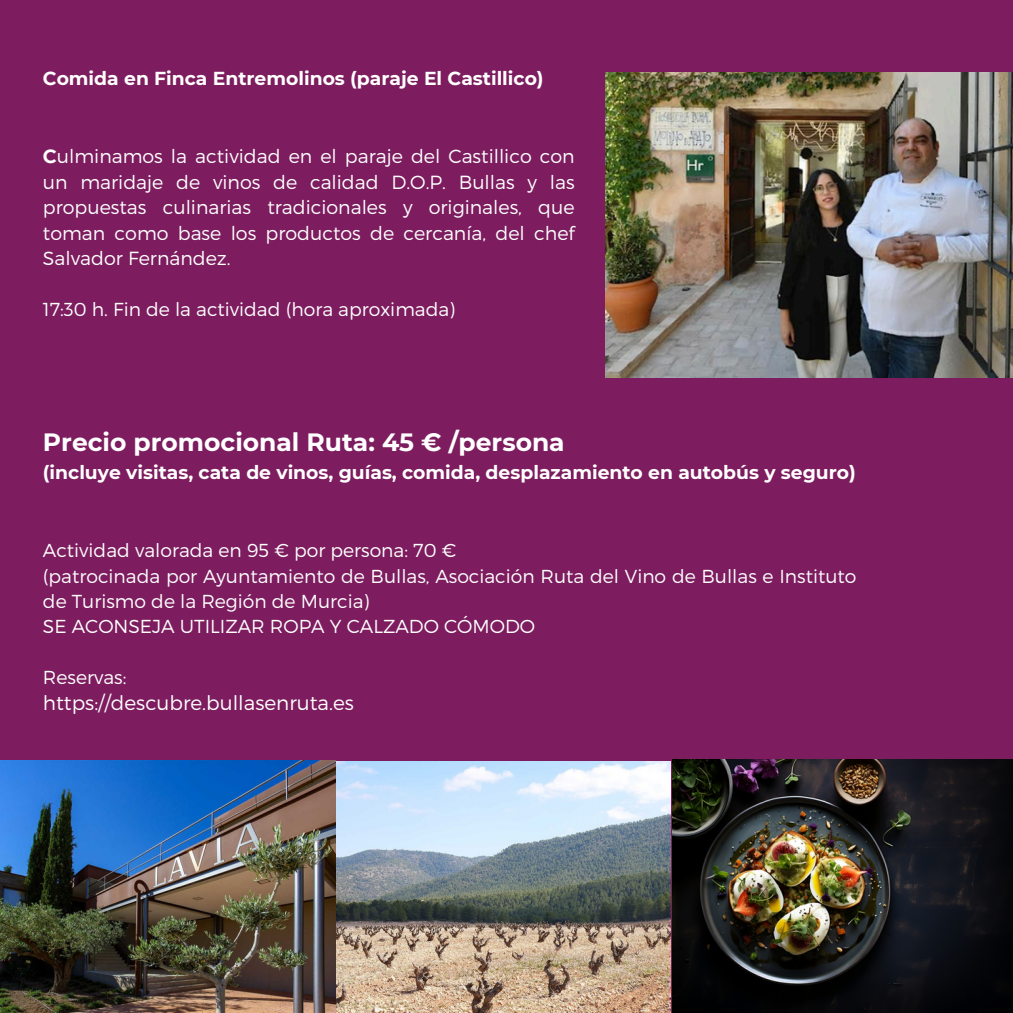
<style>
.page{position:relative;width:1013px;height:1013px;background:#fff}
.page>*{position:absolute;margin:0;border:0;box-sizing:border-box;transform-origin:0 0}
.t1{font:700 25px "Montserrat";color:#fff}
.t2{font:300 20px "Montserrat";color:#fff}
.t3{font:300 19px/25.5px "Montserrat";color:#fff;text-align:justify}
.t4{font:300 18.75px/25.2px "Montserrat";color:#fff}
.t5{font:700 18.75px "Montserrat";color:#fff}
.s1{font-weight:700}
</style>
<div class="page">
<div style="left:0;top:0;width:1012px;height:1012px;background:#7d1d5f"></div>
<img style="left:605px;top:72px;width:407px;height:306px">
<img style="left:0;top:760px;width:1012px;height:252px">
<h1 class="t5" style="left:43px;top:67px;width:502px">Comida en Finca Entremolinos (paraje El Castillico)</h1>
<p class="t3" style="left:43px;top:142px;width:533px"><span class="s1">C</span>ulminamos la actividad en el paraje del Castillico con un maridaje de vinos de calidad D.O.P. Bullas y las propuestas culinarias tradicionales y originales, que toman como base los productos de cercanía, del chef Salvador Fernández.</p>
<p class="t4" style="left:43px;top:295px;width:414px">17:30 h. Fin de la actividad (hora aproximada)</p>
<p class="t1" style="left:43px;top:427px;width:523px">Precio promocional Ruta: 45 € /persona</p>
<p class="t5" style="left:43px;top:461px;width:814px">(incluye visitas, cata de vinos, guías, comida, desplazamiento en autobús y seguro)</p>
<p class="t4" style="left:43px;top:537px;width:415px">Actividad valorada en 95 € por persona: 70 €</p>
<p class="t4" style="left:43px;top:562px;width:815px">(patrocinada por Ayuntamiento de Bullas, Asociación Ruta del Vino de Bullas e Instituto de Turismo de la Región de Murcia)</p>
<p class="t4" style="left:43px;top:613px;width:493px">SE ACONSEJA UTILIZAR ROPA Y CALZADO CÓMODO</p>
<p class="t4" style="left:43px;top:663px;width:85px">Reservas:</p>
<p class="t2" style="left:43px;top:690px;width:312px">https://descubre.bullasenruta.es</p>
</div>
